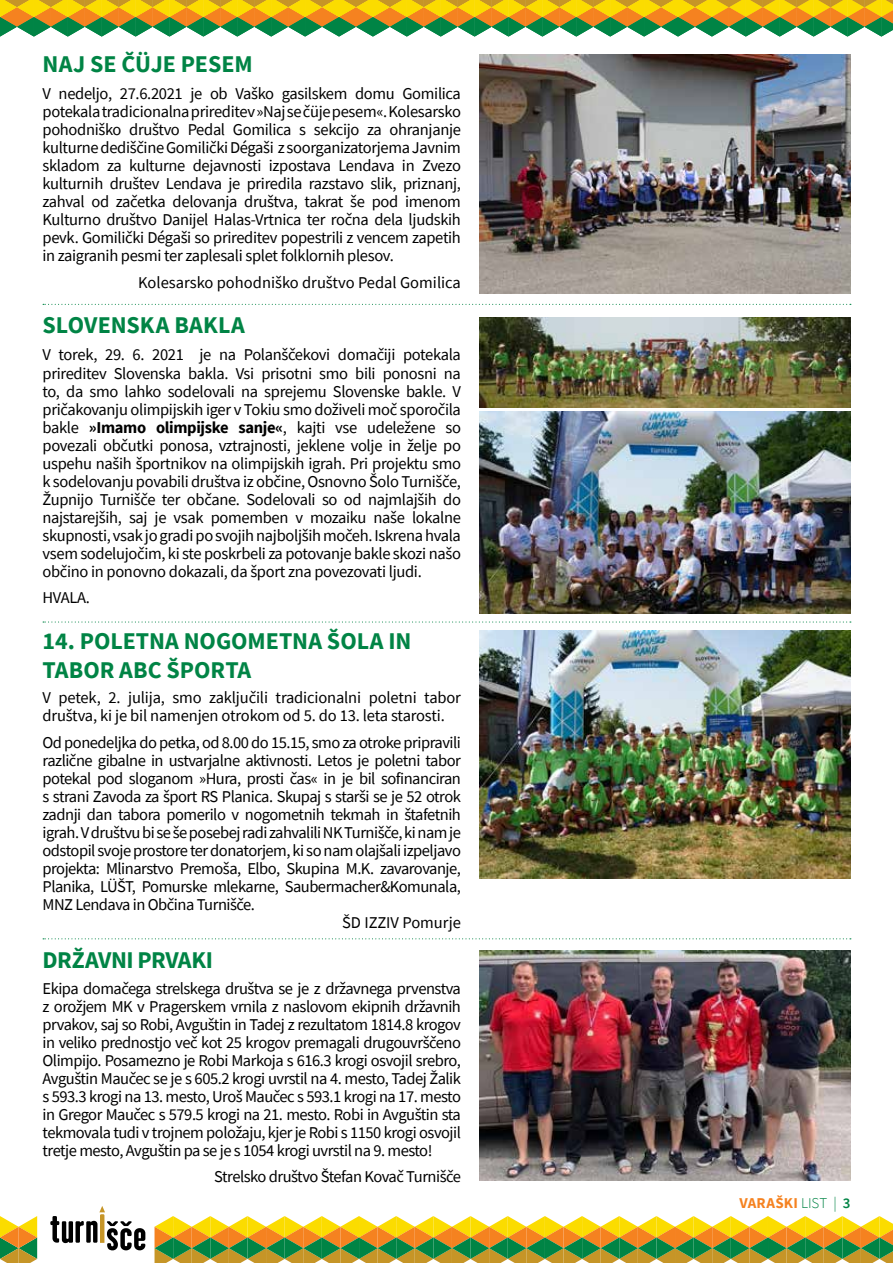
<style>
.page{position:relative;width:893px;height:1263px;background:#fff}
.page>*{position:absolute;margin:0;border:0;box-sizing:border-box;transform-origin:0 0}
.t1{font:700 24px/28.8px "Turnisce";color:#008445}
.t2{font:700 24px "Turnisce";letter-spacing:-.02em;color:#008445}
.t3{font:16.5px/18px "Turnisce";letter-spacing:-.03em;color:#000;text-align:justify}
.t4{font:16.5px/18px "Turnisce";letter-spacing:-.01em;color:#000}
.t5{font:16.5px "Turnisce";color:#000}
.t6{font:700 15px "Turnisce";letter-spacing:.02em;color:#f58220}
.s1{font-weight:700}
.s2{font-weight:300;color:#008445}
.s3{font-weight:600;color:#008445}
</style>
<div class="page">
<svg style="left:50px;top:1206px;width:95px;height:44px"></svg>
<svg style="left:155px;top:1216px;width:738px;height:47px;background:#b7ac43"></svg>
<svg style="left:0;top:1216px;width:37px;height:47px;background:#b9ac43"></svg>
<svg style="left:0;top:0;width:893px;height:37px;background:#b1ac41"></svg>
<svg style="left:43px;top:304px;width:808px;height:1px"></svg>
<svg style="left:43px;top:621px;width:808px;height:1px"></svg>
<svg style="left:43px;top:938px;width:808px;height:1px"></svg>
<img style="left:479px;top:54px;width:371px;height:239px">
<img style="left:479px;top:318px;width:371px;height:90px">
<img style="left:479px;top:411px;width:371px;height:202px">
<img style="left:479px;top:631px;width:371px;height:247px">
<img style="left:479px;top:951px;width:371px;height:229px">
<h1 class="t1" style="left:43px;top:49px;width:212px">NAJ SE ČÜJE PESEM</h1>
<p class="t3" style="left:43px;top:85px;width:420px">V nedeljo, 27.6.2021 je ob Vaško gasilskem domu Gomilica potekala tradicionalna prireditev »Naj se čüje pesem«. Kolesarsko pohodniško društvo Pedal Gomilica s sekcijo za ohranjanje kulturne dediščine Gomilički Dégaši z soorganizatorjema Javnim skladom za kulturne dejavnosti izpostava Lendava in Zvezo kulturnih društev Lendava je priredila razstavo slik, priznanj, zahval od začetka delovanja društva, takrat še pod imenom Kulturno društvo Danijel Halas-Vrtnica ter ročna dela ljudskih pevk. Gomilički Dégaši so prireditev popestrili z vencem zapetih in zaigranih pesmi ter zaplesali splet folklornih plesov.</p>
<p class="t5" style="left:138px;top:272px;width:324px">Kolesarsko pohodniško društvo Pedal Gomilica</p>
<h1 class="t1" style="left:43px;top:310px;width:204px">SLOVENSKA BAKLA</h1>
<p class="t3" style="left:43px;top:346px;width:420px">V torek, 29. 6. 2021 je na Polanščekovi domačiji potekala prireditev Slovenska bakla. Vsi prisotni smo bili ponosni na to, da smo lahko sodelovali na sprejemu Slovenske bakle. V pričakovanju olimpijskih iger v Tokiu smo doživeli moč sporočila bakle <span class="s1">»Imamo olimpijske sanje«</span>, kajti vse udeležene so povezali občutki ponosa, vztrajnosti, jeklene volje in želje po uspehu naših športnikov na olimpijskih igrah. Pri projektu smo k sodelovanju povabili društva iz občine, Osnovno Šolo Turnišče, Župnijo Turnišče ter občane. Sodelovali so od najmlajših do najstarejših, saj je vsak pomemben v mozaiku naše lokalne skupnosti, vsak jo gradi po svojih najboljših močeh. Iskrena hvala vsem sodelujočim, ki ste poskrbeli za potovanje bakle skozi našo občino in ponovno dokazali, da šport zna povezovati ljudi.</p>
<p class="t3" style="left:43px;top:588px;width:49px">HVALA.</p>
<h1 class="t1" style="left:43px;top:626px;width:370px">14. POLETNA NOGOMETNA ŠOLA IN<br>TABOR ABC ŠPORTA</h1>
<p class="t4" style="left:43px;top:689px;width:420px">V petek, 2. julija, smo zaključili tradicionalni poletni tabor društva, ki je bil namenjen otrokom od 5. do 13. leta starosti.</p>
<p class="t3" style="left:43px;top:733px;width:420px">Od ponedeljka do petka, od 8.00 do 15.15, smo za otroke pripravili</p>
<p class="t3" style="left:43px;top:751px;width:420px">različne gibalne in ustvarjalne aktivnosti. Letos je poletni tabor</p>
<p class="t3" style="left:43px;top:769px;width:420px">potekal pod sloganom »Hura, prosti čas« in je bil sofinanciran</p>
<p class="t3" style="left:43px;top:787px;width:420px">s strani Zavoda za šport RS Planica. Skupaj s starši se je 52 otrok</p>
<p class="t3" style="left:43px;top:805px;width:420px">zadnji dan tabora pomerilo v nogometnih tekmah in štafetnih</p>
<p class="t3" style="left:43px;top:823px;width:420px">igrah. V društvu bi se še posebej radi zahvalili NK Turnišče, ki nam je</p>
<p class="t3" style="left:43px;top:841px;width:420px">odstopil svoje prostore ter donatorjem, ki so nam olajšali izpeljavo</p>
<p class="t3" style="left:43px;top:859px;width:420px">projekta: Mlinarstvo Premoša, Elbo, Skupina M.K. zavarovanje,</p>
<p class="t3" style="left:43px;top:877px;width:420px">Planika, LÜŠT, Pomurske mlekarne, Saubermacher&amp;Komunala,</p>
<p class="t3" style="left:43px;top:895px;width:214px">MNZ Lendava in Občina Turnišče.</p>
<p class="t5" style="left:342px;top:912px;width:120px">ŠD IZZIV Pomurje</p>
<h1 class="t2" style="left:43px;top:943px;width:172px">DRŽAVNI PRVAKI</h1>
<p class="t3" style="left:43px;top:979px;width:420px">Ekipa domačega strelskega društva se je z državnega prvenstva z orožjem MK v Pragerskem vrnila z naslovom ekipnih državnih prvakov, saj so Robi, Avguštin in Tadej z rezultatom 1814.8 krogov in veliko prednostjo več kot 25 krogov premagali drugouvrščeno Olimpijo. Posamezno je Robi Markoja s 616.3 krogi osvojil srebro, Avguštin Maučec se je s 605.2 krogi uvrstil na 4. mesto, Tadej Žalik s 593.3 krogi na 13. mesto, Uroš Maučec s 593.1 krogi na 17. mesto in Gregor Maučec s 579.5 krogi na 21. mesto. Robi in Avguštin sta tekmovala tudi v trojnem položaju, kjer je Robi s 1150 krogi osvojil tretje mesto, Avguštin pa se je s 1054 krogi uvrstil na 9. mesto!</p>
<p class="t3" style="left:214px;top:1168px;width:248px">Strelsko društvo Štefan Kovač Turnišče</p>
<p class="t6" style="left:739px;top:1193px;width:113px">VARAŠKI <span class="s2">LIST |</span> <span class="s3">3</span></p>
</div>
